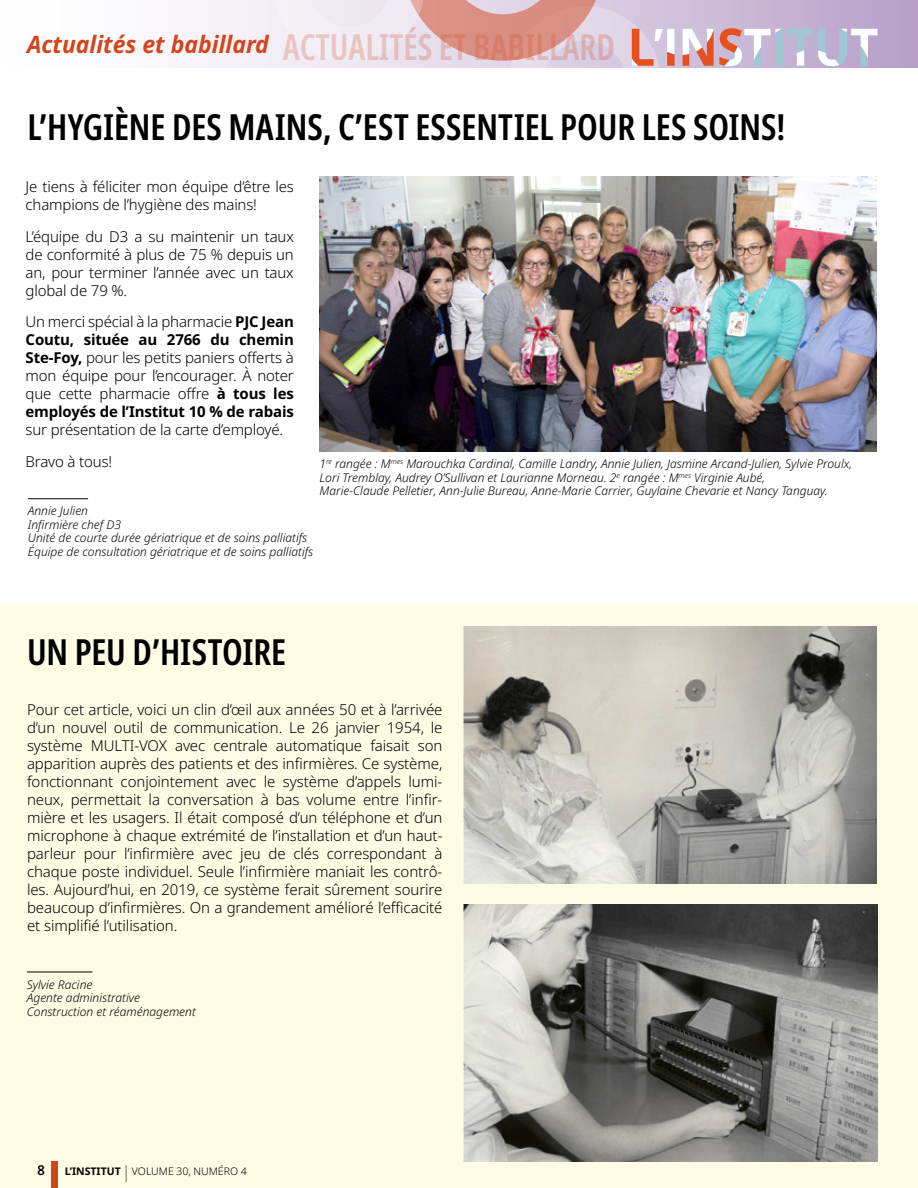
<style>
.page{position:relative;width:918px;height:1188px;background:#fff}
.page>*{position:absolute;margin:0;border:0;box-sizing:border-box;transform-origin:0 0}
.t1{font:600 extra-condensed 36px "Noto Sans";color:#000}
.t2{font:italic 700 24px "Noto Sans";color:#d2451e;scale:.96 1}
.t3{font:300 15px/18px "Noto Sans";letter-spacing:-.01em;color:#000;text-align:justify}
.t4{font:600 13.5px "Noto Sans";color:#000}
.t5{font:italic 300 12px/13.5px "Noto Sans";color:#000}
.t6{font:300 10.5px "Noto Sans";color:#000}
.s1{font-weight:600;font-style:normal;font-stretch:extra-condensed;font-size:36px}
.s2{font-weight:700}
.s3{font-size:16.8px}
</style>
<div class="page">
<svg style="left:192px;top:0;width:726px;height:67px"></svg>
<svg style="left:273px;top:0;width:604px;height:68px;background:#dac1cd"></svg>
<div style="left:0;top:603px;width:918px;height:585px;background:#fffce5"></div>
<img style="left:320px;top:176px;width:557px;height:276px">
<hr style="left:28px;top:498px;width:60px;height:1px;background:#000">
<img style="left:464px;top:627px;width:413px;height:257px">
<img style="left:464px;top:905px;width:414px;height:257px">
<hr style="left:27px;top:972px;width:65px;height:1px;background:#000">
<h2 class="t2" style="left:27px;top:27px;width:614px">Actualités et babillard <span class="s1">ACTUALITÉS ET BABILLARD</span></h2>
<h1 class="t1" style="left:27px;top:101px;width:759px">L’HYGIÈNE DES MAINS, C’EST ESSENTIEL POUR LES SOINS!</h1>
<p class="t3" style="left:26px;top:178px;width:270px">Je tiens à féliciter mon équipe d’être les champions de l’hygiène des mains!</p>
<p class="t3" style="left:26px;top:228px;width:270px">L’équipe du D3 a su maintenir un taux de conformité à plus de 75 % depuis un an, pour terminer l’année avec un taux global de 79 %.</p>
<p class="t3" style="left:26px;top:313px;width:270px">Un merci spécial à la pharmacie <span class="s2">PJC Jean Coutu, située au 2766 du chemin Ste-Foy,</span> pour les petits paniers offerts à mon équipe pour l’encourager. À noter que cette pharmacie offre <span class="s2">à tous les employés de l’Institut 10 % de rabais</span></p>
<p class="t3" style="left:26px;top:415px;width:259px;line-height:31.5px">sur présentation de la carte d’employé.<br>Bravo à tous!</p>
<p class="t5" style="left:320px;top:457px;width:534px">1<sup>re</sup> rangée : M<sup>mes</sup> Marouchka Cardinal, Camille Landry, Annie Julien, Jasmine Arcand-Julien, Sylvie Proulx,<br>Lori Tremblay, Audrey O’Sullivan et Laurianne Morneau. 2<sup>e</sup> rangée : M<sup>mes</sup> Virginie Aubé,<br>Marie-Claude Pelletier, Ann-Julie Bureau, Anne-Marie Carrier, Guylaine Chevarie et Nancy Tanguay.</p>
<p class="t5" style="left:28px;top:505px;width:287px">Annie Julien<br>Infirmière chef D3<br>Unité de courte durée gériatrique et de soins palliatifs Équipe de consultation gériatrique et de soins palliatifs</p>
<h1 class="t1" style="left:27px;top:627px;width:261px">UN PEU D’HISTOIRE</h1>
<p class="t3" style="left:27px;top:701px;width:417px">Pour cet article, voici un clin d’œil aux années 50 et à l’arrivée d’un nouvel outil de communication. Le 26 janvier 1954, le système MULTI-VOX avec centrale automatique faisait son apparition auprès des patients et des infirmières. Ce système, fonctionnant conjointement avec le système d’appels lumi&shy;neux, permettait la conversation à bas volume entre l’infir&shy;mière et les usagers. Il était composé d’un téléphone et d’un microphone à chaque extrémité de l’installation et d’un haut&shy;parleur pour l’infirmière avec jeu de clés correspondant à chaque poste individuel. Seule l’infirmière maniait les contrô&shy;les. Aujourd’hui, en 2019, ce système ferait sûrement sourire beaucoup d’infirmières. On a grandement amélioré l’efficacité et simplifié l’utilisation.</p>
<p class="t5" style="left:27px;top:978px;width:171px">Sylvie Racine<br>Agente administrative<br>Construction et réaménagement</p>
<p class="t4" style="left:37px;top:1161px;width:10px">8</p>
<p class="t6" style="left:65px;top:1164px;width:184px"><span class="s2">L’INSTITUT</span> <span class="s3">|</span> VOLUME 30, NUMÉRO 4</p>
</div>
